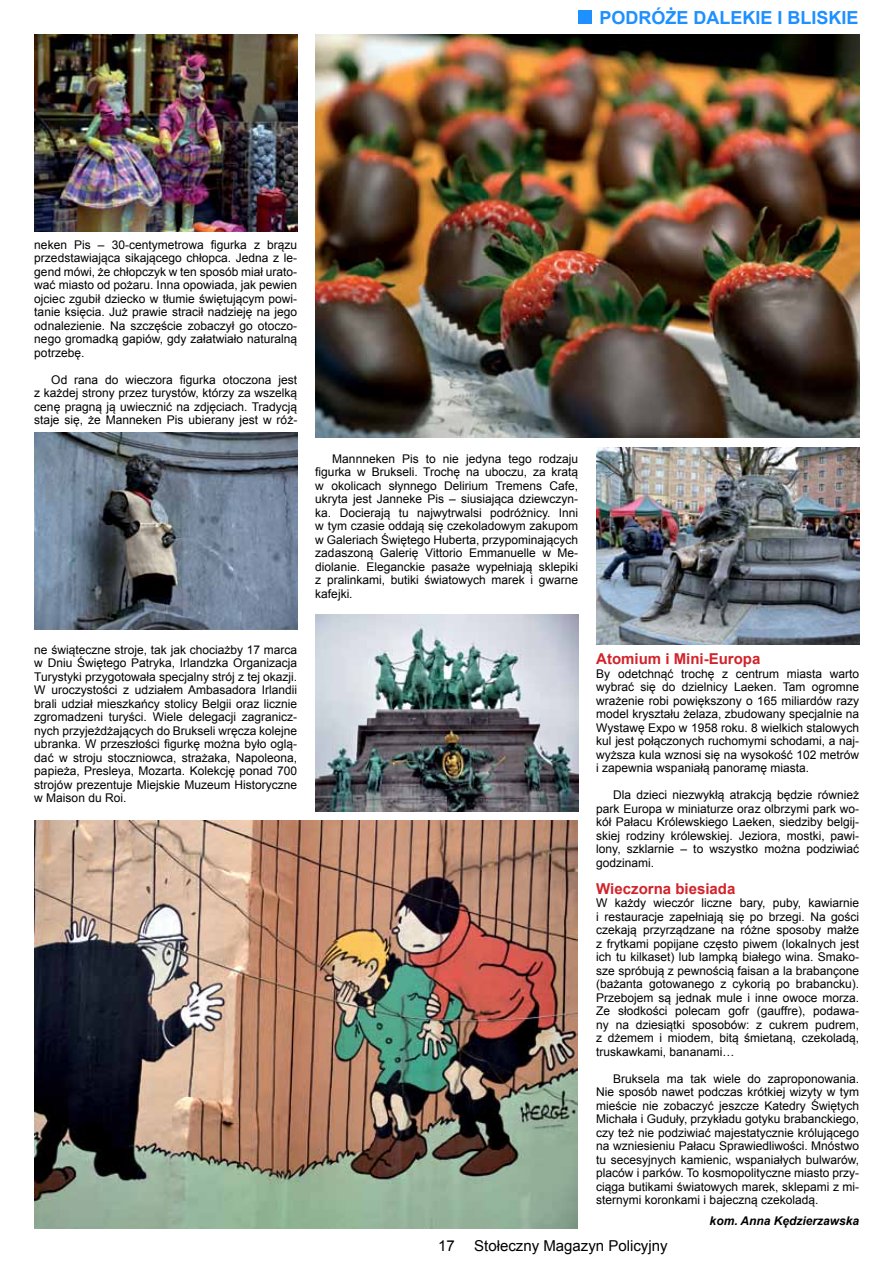
<style>
.page{position:relative;width:893px;height:1263px;background:#fff}
.page>*{position:absolute;margin:0;border:0;box-sizing:border-box;transform-origin:0 0}
.t1{font:700 18px "Arial";color:#1e90ff}
.t2{font:700 15px "Arial";color:#d2232a}
.t3{font:15px "Arial";color:#000}
.t4{font:12px/13.5px "Arial";color:#000;text-align:justify}
.t5{font:italic 700 12px "Arial";color:#000}
</style>
<div class="page">
<div style="left:578px;top:10px;width:13px;height:14px;background:#1e90ff"></div>
<img style="left:34px;top:821px;width:544px;height:408px">
<img style="left:34px;top:34px;width:263px;height:197px">
<img style="left:315px;top:34px;width:544px;height:404px">
<img style="left:596px;top:448px;width:263px;height:197px">
<img style="left:315px;top:614px;width:263px;height:197px">
<img style="left:34px;top:433px;width:263px;height:197px">
<h1 class="t1" style="left:599px;top:5px;width:261px">PODRÓŻE DALEKIE I BLISKIE</h1>
<p class="t4" style="left:34px;top:238px;width:264px">neken Pis – 30-centymetrowa figurka z brązu przedstawiająca sikającego chłopca. Jedna z le&shy;gend mówi, że chłopczyk w ten sposób miał urato&shy;wać miasto od pożaru. Inna opowiada, jak pewien ojciec zgubił dziecko w tłumie świętującym powi&shy;tanie księcia. Już prawie stracił nadzieję na jego odnalezienie. Na szczęście zobaczył go otoczo&shy;nego gromadką gapiów, gdy załatwiało naturalną potrzebę.</p>
<p class="t4" style="left:34px;top:373px;width:264px;text-indent:17px">Od rana do wieczora figurka otoczona jest z każdej strony przez turystów, którzy za wszelką cenę pragną ją uwiecznić na zdjęciach. Tradycją staje się, że Manneken Pis ubierany jest w róż-</p>
<p class="t4" style="left:34px;top:643px;width:264px">ne świąteczne stroje, tak jak chociażby 17 marca w Dniu Świętego Patryka, Irlandzka Organizacja Turystyki przygotowała specjalny strój z tej okazji.<br>W uroczystości z udziałem Ambasadora Irlandii brali udział mieszkańcy stolicy Belgii oraz licznie zgromadzeni turyści. Wiele delegacji zagranicz&shy;nych przyjeżdżających do Brukseli wręcza kolejne ubranka. W przeszłości figurkę można było oglą&shy;dać w stroju stoczniowca, strażaka, Napoleona, papieża, Presleya, Mozarta. Kolekcję ponad 700 strojów prezentuje Miejskie Muzeum Historyczne w Maison du Roi.</p>
<p class="t4" style="left:315px;top:452px;width:264px;text-indent:17px">Mannneken Pis to nie jedyna tego rodzaju figurka w Brukseli. Trochę na uboczu, za kratą w okolicach słynnego Delirium Tremens Cafe, ukryta jest Janneke Pis – siusiająca dziewczyn&shy;ka. Docierają tu najwytrwalsi podróżnicy. Inni w tym czasie oddają się czekoladowym zakupom w Galeriach Świętego Huberta, przypominających zadaszoną Galerię Vittorio Emmanuelle w Me&shy;diolanie. Eleganckie pasaże wypełniają sklepiki z pralinkami, butiki światowych marek i gwarne kafejki.</p>
<p class="t2" style="left:596px;top:649px;width:166px">Atomium i Mini-Europa</p>
<p class="t4" style="left:596px;top:667px;width:264px">By odetchnąć trochę z centrum miasta warto wybrać się do dzielnicy Laeken. Tam ogromne wrażenie robi powiększony o 165 miliardów razy model kryształu żelaza, zbudowany specjalnie na Wystawę Expo w 1958 roku. 8 wielkich stalowych kul jest połączonych ruchomymi schodami, a naj&shy;wyższa kula wznosi się na wysokość 102 metrów i zapewnia wspaniałą panoramę miasta.</p>
<p class="t4" style="left:596px;top:788px;width:264px;text-indent:17px">Dla dzieci niezwykłą atrakcją będzie również park Europa w miniaturze oraz olbrzymi park wo&shy;kół Pałacu Królewskiego Laeken, siedziby belgij&shy;skiej rodziny królewskiej. Jeziora, mostki, pawi&shy;lony, szklarnie – to wszystko można podziwiać godzinami.</p>
<p class="t2" style="left:596px;top:878px;width:141px">Wieczorna biesiada</p>
<p class="t4" style="left:596px;top:896px;width:264px">W każdy wieczór liczne bary, puby, kawiarnie i restauracje zapełniają się po brzegi. Na gości czekają przyrządzane na różne sposoby małże z frytkami popijane często piwem (lokalnych jest ich tu kilkaset) lub lampką białego wina. Smako&shy;sze spróbują z pewnością faisan a la brabançone (bażanta gotowanego z cykorią po brabancku).<br>Przebojem są jednak mule i inne owoce morza.<br>Ze słodkości polecam gofr (gauffre), podawa&shy;ny na dziesiątki sposobów: z cukrem pudrem, z dżemem i miodem, bitą śmietaną, czekoladą, truskawkami, bananami…</p>
<p class="t4" style="left:596px;top:1072px;width:264px;text-indent:17px">Bruksela ma tak wiele do zaproponowania.<br>Nie sposób nawet podczas krótkiej wizyty w tym mieście nie zobaczyć jeszcze Katedry Świętych Michała i Guduły, przykładu gotyku brabanckiego, czy też nie podziwiać majestatycznie królującego na wzniesieniu Pałacu Sprawiedliwości. Mnóstwo tu secesyjnych kamienic, wspaniałych bulwarów, placów i parków. To kosmopolityczne miasto przy&shy;ciąga butikami światowych marek, sklepami z mi&shy;sternymi koronkami i bajeczną czekoladą.</p>
<p class="t5" style="left:710px;top:1213px;width:151px">kom. Anna Kędzierzawska</p>
<p class="t3" style="left:438px;top:1236px;width:18px">17</p>
<p class="t3" style="left:474px;top:1236px;width:195px">Stołeczny Magazyn Policyjny</p>
</div>
